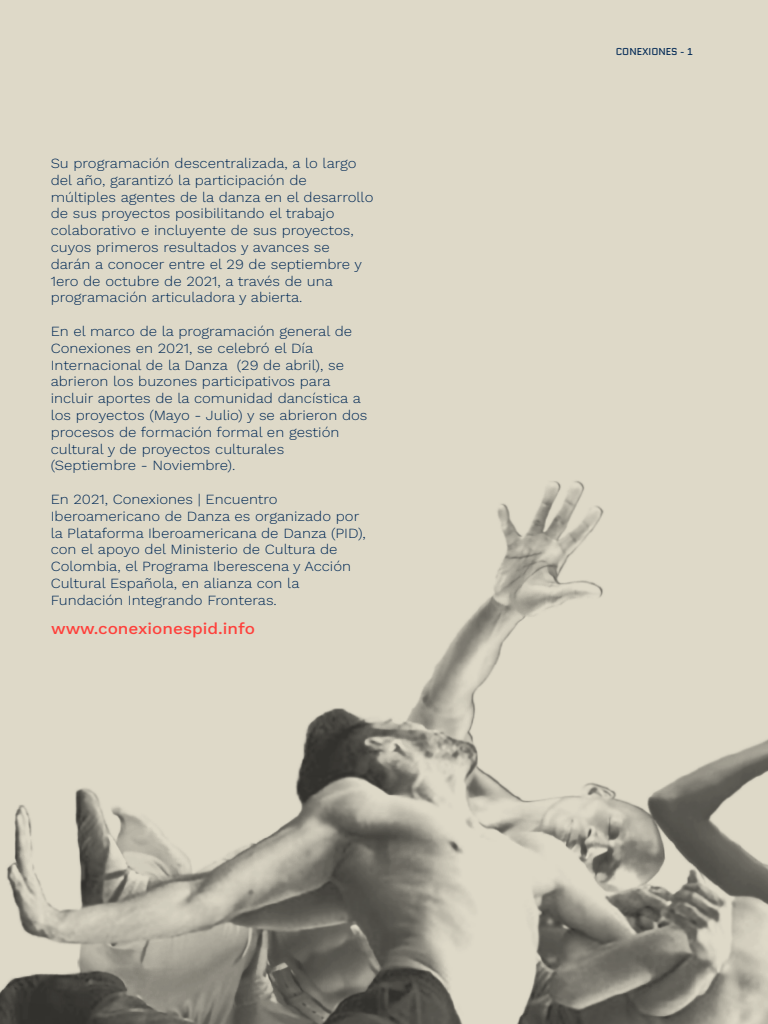
<style>
.page{position:relative;width:768px;height:1024px;background:#fff}
.page>*{position:absolute;margin:0;border:0;box-sizing:border-box;transform-origin:0 0}
.t1{font:500 16px "Work Sans";color:#ff403b;scale:1.07 1}
.t2{font:300 14px/16.8px "Work Sans";color:#002855;scale:1.07 1}
.t3{font:10px "Quantico";color:#002855}
</style>
<div class="page">
<img style="left:0;top:0;width:768px;height:1024px">
<p class="t2" style="left:51px;top:154px;width:303px">Su programación descentralizada, a lo largo del año, garantizó la participación de múltiples agentes de la danza en el desarrollo de sus proyectos posibilitando el trabajo colaborativo e incluyente de sus proyectos, cuyos primeros resultados y avances se<br>darán a conocer entre el 29 de septiembre y 1ero de octubre de 2021, a través de una programación articuladora y abierta.</p>
<p class="t2" style="left:51px;top:322px;width:298px">En el marco de la programación general de Conexiones en 2021, se celebró el Día Internacional de la Danza (29 de abril), se abrieron los buzones participativos para incluir aportes de la comunidad dancística a los proyectos (Mayo - Julio) y se abrieron dos procesos de formación formal en gestión cultural y de proyectos culturales (Septiembre - Noviembre).</p>
<p class="t2" style="left:51px;top:490px;width:296px">En 2021, Conexiones | Encuentro Iberoamericano de Danza es organizado por la Plataforma Iberoamericana de Danza (PID), con el apoyo del Ministerio de Cultura de Colombia, el Programa Iberescena y Acción Cultural Española, en alianza con la Fundación Integrando Fronteras.</p>
<p class="t1" style="left:51px;top:617px;width:192px">www.conexionespid.info</p>
<p class="t3" style="left:616px;top:44px;width:79px">CONEXIONES - 1</p>
</div>
